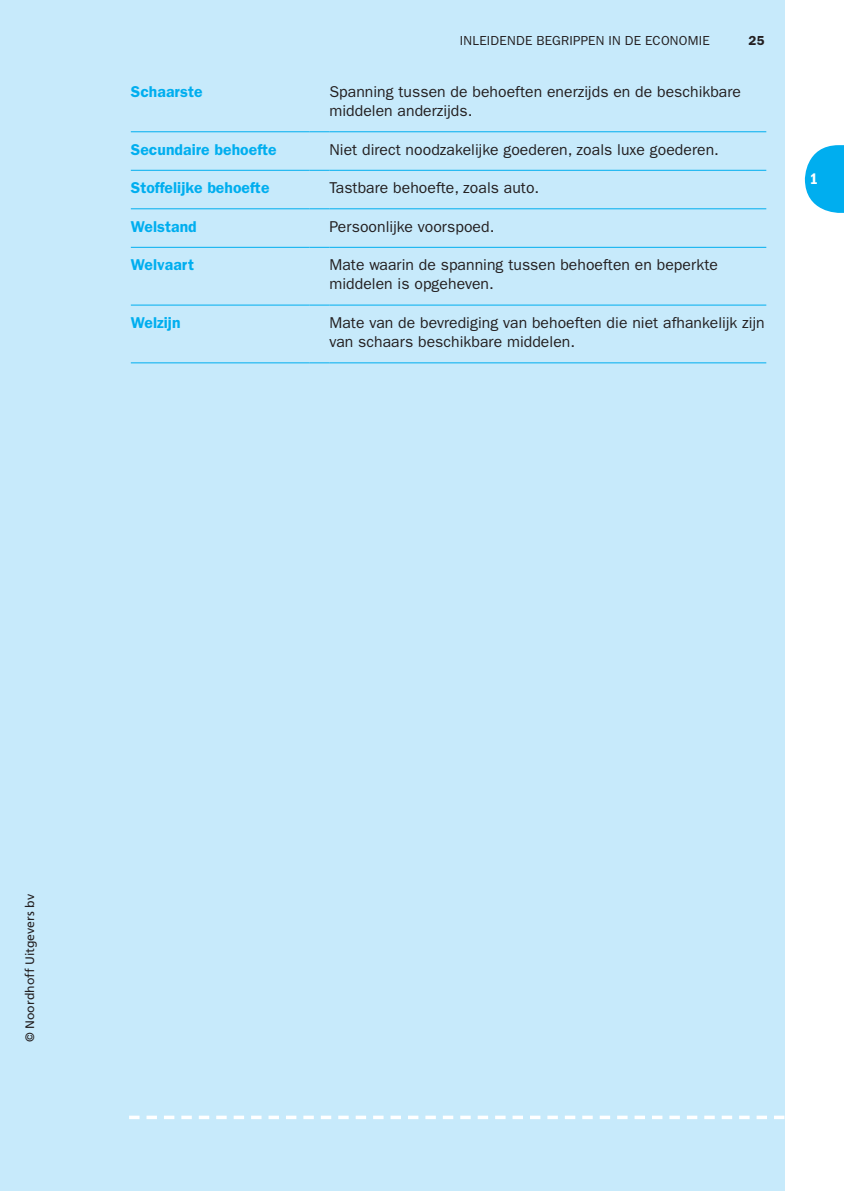
<style>
.page{position:relative;width:844px;height:1191px;background:#fff}
.page>*{position:absolute;margin:0;border:0;box-sizing:border-box;transform-origin:0 0}
.t1{font:15.75px/19.2px "ITC Franklin Gothic Std";letter-spacing:.005em;color:#231f20}
.t2{font:600 15.75px "ITC Franklin Gothic Std";letter-spacing:.005em;color:#00aeef}
.t3{font:15.75px "ITC Franklin Gothic Std Dm Cd";color:#fff}
.t4{font:13.12px "ITC Franklin Gothic Std";letter-spacing:.02em;color:#231f20}
.t5{font:600 13.12px "ITC Franklin Gothic Std";color:#231f20}
.t6{font:12.25px "Frutiger LT Std";color:#231f20}
</style>
<div class="page">
<div style="left:0;top:0;width:784px;height:1191px;background:#c7eafb"></div>
<svg style="left:129px;top:1115px;width:655px;height:4px"></svg>
<svg style="left:804px;top:145px;width:39px;height:68px"></svg>
<hr style="left:131px;top:131px;width:178px;height:1px;background:#00aeef">
<svg style="left:309px;top:131px;width:20px;height:1px"></svg>
<hr style="left:329px;top:131px;width:437px;height:1px;background:#00aeef">
<hr style="left:131px;top:170px;width:178px;height:1px;background:#00aeef">
<svg style="left:309px;top:170px;width:20px;height:1px"></svg>
<hr style="left:329px;top:170px;width:437px;height:1px;background:#00aeef">
<hr style="left:131px;top:208px;width:178px;height:1px;background:#00aeef">
<svg style="left:309px;top:208px;width:20px;height:1px"></svg>
<hr style="left:329px;top:208px;width:437px;height:1px;background:#00aeef">
<hr style="left:131px;top:247px;width:178px;height:1px;background:#00aeef">
<svg style="left:309px;top:247px;width:20px;height:1px"></svg>
<hr style="left:329px;top:247px;width:437px;height:1px;background:#00aeef">
<hr style="left:131px;top:305px;width:178px;height:1px;background:#00aeef">
<svg style="left:309px;top:305px;width:20px;height:1px"></svg>
<hr style="left:329px;top:305px;width:437px;height:1px;background:#00aeef">
<hr style="left:131px;top:362px;width:178px;height:1px;background:#00aeef">
<svg style="left:309px;top:362px;width:20px;height:1px"></svg>
<hr style="left:329px;top:362px;width:437px;height:1px;background:#00aeef">
<p class="t4" style="left:459px;top:35px;width:251px">INLEIDENDE BEGRIPPEN IN DE ECONOMIE</p>
<p class="t5" style="left:748px;top:35px;width:18px">25</p>
<p class="t2" style="left:131px;top:86px;width:73px">Schaarste</p>
<p class="t1" style="left:329px;top:83px;width:413px">Spanning tussen de behoeften enerzijds en de beschikbare middelen anderzijds.</p>
<p class="t2" style="left:131px;top:143px;width:147px">Secundaire behoefte</p>
<p class="t1" style="left:329px;top:141px;width:391px">Niet direct noodzakelijke goederen, zoals luxe goederen.</p>
<p class="t2" style="left:131px;top:182px;width:140px">Stoffelijke behoefte</p>
<p class="t1" style="left:329px;top:180px;width:211px">Tastbare behoefte, zoals auto.</p>
<p class="t2" style="left:131px;top:220px;width:67px">Welstand</p>
<p class="t1" style="left:329px;top:218px;width:166px">Persoonlijke voorspoed.</p>
<p class="t2" style="left:131px;top:259px;width:65px">Welvaart</p>
<p class="t1" style="left:329px;top:257px;width:390px">Mate waarin de spanning tussen behoeften en beperkte middelen is opgeheven.</p>
<p class="t2" style="left:131px;top:316px;width:51px">Welzijn</p>
<p class="t1" style="left:329px;top:314px;width:436px">Mate van de bevrediging van behoeften die niet afhankelijk zijn van schaars beschikbare middelen.</p>
<p class="t3" style="left:809px;top:173px;width:10px">1</p>
<p class="t6" style="left:24px;top:1042px;width:149px;rotate:-90deg">© Noordhoff Uitgevers bv</p>
</div>
